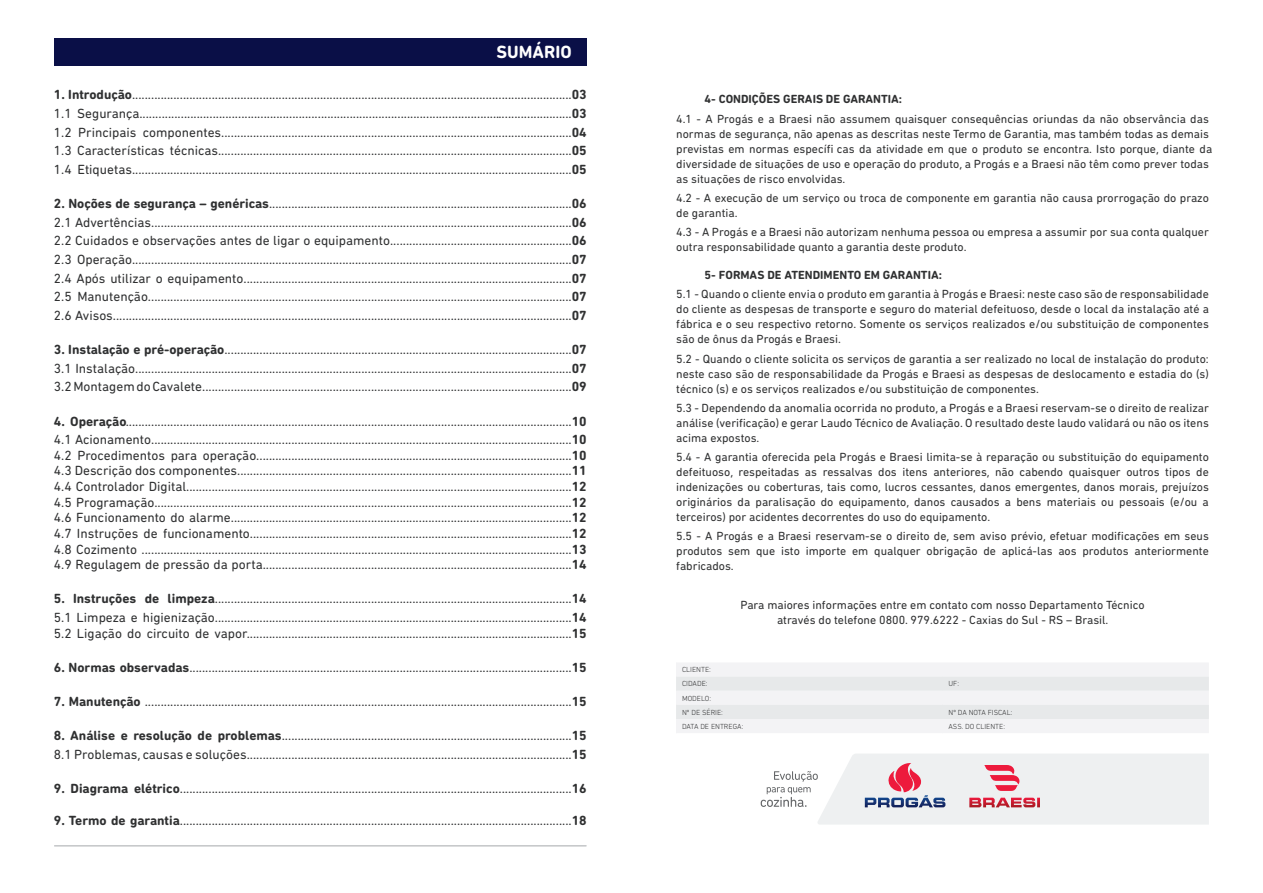
<style>
.page{position:relative;width:1263px;height:893px;background:#fff}
.page>*{position:absolute;margin:0;border:0;box-sizing:border-box;transform-origin:0 0}
.t1{font:700 18px "DIN Next Rounded LT Pro";color:#fff}
.t2{font:13.5px/18.6px "DIN Next Rounded LT Pro";color:#2f3031;text-align:justify}
.t3{font:12px/15px "DIN Next Rounded LT Pro";color:#2f3031;text-align:justify}
.t4{font:700 12px "DIN Next Rounded LT Pro";color:#2f3031}
.t5{font:300 7.5px/14.1px "DIN Next Rounded LT Pro";color:#2f3031}
.s1{font-weight:700}
</style>
<div class="page">
<hr style="left:55px;top:845px;width:531px;height:1px;background:#b9bbbe">
<div style="left:54px;top:38px;width:533px;height:27px;background:#0a0f47"></div>
<svg style="left:676px;top:663px;width:533px;height:70px"></svg>
<svg style="left:761px;top:754px;width:448px;height:71px"></svg>
<h1 class="t1" style="left:497px;top:45px;width:77px">SUMÁRIO</h1>
<p class="t2" style="left:54px;top:87px;width:534px"><span class="s1">1. Introdução</span>..........................................................................................................................................<span class="s1">03<br></span>1.1 Segurança........................................................................................................................................<span class="s1">03<br></span>1.2 Principais componentes..............................................................................................................<span class="s1">04<br></span>1.3 Características técnicas...............................................................................................................<span class="s1">05<br></span>1.4 Etiquetas..........................................................................................................................................<span class="s1">05</span></p>
<p class="t2" style="left:54px;top:195px;width:534px"><span class="s1">2. Noções de segurança – genéricas</span>...............................................................................................<span class="s1">06<br></span>2.1 Advertências....................................................................................................................................<span class="s1">06<br></span>2.2 Cuidados e observações antes de ligar o equipamento.........................................................<span class="s1">06<br></span>2.3 Operação..........................................................................................................................................<span class="s1">07<br></span>2.4 Após utilizar o equipamento.......................................................................................................<span class="s1">07<br></span>2.5 Manutenção.....................................................................................................................................<span class="s1">07<br></span>2.6 Avisos................................................................................................................................................<span class="s1">07</span></p>
<p class="t2" style="left:54px;top:341px;width:534px"><span class="s1">3. Instalação e pré-operação</span>.............................................................................................................<span class="s1">07<br></span>3.1 Instalação.........................................................................................................................................<span class="s1">07<br></span>3.2 Montagem do Cavalete....................................................................................................................<span class="s1">09</span></p>
<p class="t2" style="left:54px;top:413px;width:534px"><span class="s1">4. Operação</span>............................................................................................................................................<span class="s1">10<br></span>4.1 Acionamento....................................................................................................................................<span class="s1">10</span></p>
<p class="t2" style="left:54px;top:449px;width:534px;line-height:15.6px">4.2 Procedimentos para operação...................................................................................................<span class="s1">10<br></span>4.3 Descrição dos componentes.........................................................................................................<span class="s1">11<br></span>4.4 Controlador Digital.........................................................................................................................<span class="s1">12<br></span>4.5 Programação...................................................................................................................................<span class="s1">12<br></span>4.6 Funcionamento do alarme...........................................................................................................<span class="s1">12<br></span>4.7 Instruções de funcionamento.....................................................................................................<span class="s1">12<br></span>4.8 Cozimento .......................................................................................................................................<span class="s1">13<br></span>4.9 Regulagem de pressão da porta.................................................................................................<span class="s1">14</span></p>
<p class="t2" style="left:54px;top:591px;width:534px"><span class="s1">5. Instruções de limpeza</span>................................................................................................................<span class="s1">14<br></span>5.1 Limpeza e higienização................................................................................................................<span class="s1">14</span></p>
<p class="t2" style="left:54px;top:625px;width:534px">5.2 Ligação do circuito de vapor......................................................................................................<span class="s1">15</span></p>
<p class="t2" style="left:54px;top:659px;width:534px"><span class="s1">6. Normas observadas</span>........................................................................................................................<span class="s1">15</span></p>
<p class="t2" style="left:54px;top:693px;width:534px"><span class="s1">7. Manutenção</span> ......................................................................................................................................<span class="s1">15</span></p>
<p class="t2" style="left:54px;top:728px;width:534px"><span class="s1">8. Análise e resolução de problemas</span>...........................................................................................<span class="s1">15<br></span>8.1 Problemas, causas e soluções......................................................................................................<span class="s1">15</span></p>
<p class="t2" style="left:54px;top:781px;width:534px"><span class="s1">9. Diagrama elétrico</span>...........................................................................................................................<span class="s1">16</span></p>
<p class="t2" style="left:54px;top:812px;width:534px"><span class="s1">9. Termo de garantia</span>...........................................................................................................................<span class="s1">18</span></p>
<p class="t4" style="left:704px;top:94px;width:199px">4- CONDIÇÕES GERAIS DE GARANTIA:</p>
<p class="t3" style="left:676px;top:112px;width:537px;text-align:left">4.1 - A Progás e a Braesi não assumem quaisquer consequências oriundas da não observância das normas de segurança, não apenas as descritas neste Termo de Garantia, mas também todas as demais previstas em normas específi cas da atividade em que o produto se encontra. Isto porque, diante da diversidade de situações de uso e operação do produto, a Progás e a Braesi não têm como prever todas as situações de risco envolvidas.</p>
<p class="t3" style="left:676px;top:191px;width:534px">4.2 - A execução de um serviço ou troca de componente em garantia não causa prorrogação do prazo de garantia.</p>
<p class="t3" style="left:676px;top:226px;width:534px">4.3 - A Progás e a Braesi não autorizam nenhuma pessoa ou empresa a assumir por sua conta qualquer outra responsabilidade quanto a garantia deste produto.</p>
<p class="t4" style="left:704px;top:270px;width:239px">5- FORMAS DE ATENDIMENTO EM GARANTIA:</p>
<p class="t3" style="left:676px;top:288px;width:534px">5.1 - Quando o cliente envia o produto em garantia à Progás e Braesi: neste caso são de responsabilidade do cliente as despesas de transporte e seguro do material defeituoso, desde o local da instalação até a fábrica e o seu respectivo retorno. Somente os serviços realizados e/ou substituição de componentes são de ônus da Progás e Braesi.</p>
<p class="t3" style="left:676px;top:352px;width:534px">5.2 - Quando o cliente solicita os serviços de garantia a ser realizado no local de instalação do produto: neste caso são de responsabilidade da Progás e Braesi as despesas de deslocamento e estadia do (s) técnico (s) e os serviços realizados e/ou substituição de componentes.</p>
<p class="t3" style="left:676px;top:401px;width:534px">5.3 - Dependendo da anomalia ocorrida no produto, a Progás e a Braesi reservam-se o direito de realizar análise (verificação) e gerar Laudo Técnico de Avaliação. O resultado deste laudo validará ou não os itens acima expostos.</p>
<p class="t3" style="left:676px;top:450px;width:534px">5.4 - A garantia oferecida pela Progás e Braesi limita-se à reparação ou substituição do equipamento defeituoso, respeitadas as ressalvas dos itens anteriores, não cabendo quaisquer outros tipos de indenizações ou coberturas, tais como, lucros cessantes, danos emergentes, danos morais, prejuízos originários da paralisação do equipamento, danos causados a bens materiais ou pessoais (e/ou a terceiros) por acidentes decorrentes do uso do equipamento.</p>
<p class="t3" style="left:676px;top:530px;width:534px">5.5 - A Progás e a Braesi reservam-se o direito de, sem aviso prévio, efetuar modificações em seus produtos sem que isto importe em qualquer obrigação de aplicá-las aos produtos anteriormente fabricados.</p>
<p class="t3" style="left:740px;top:598px;width:406px;text-align:center">Para maiores informações entre em contato com nosso Departamento Técnico através do telefone 0800. 979.6222 - Caxias do Sul - RS – Brasil.</p>
<p class="t5" style="left:682px;top:663px;width:30px">CLIENTE:<br>CIDADE:</p>
<p class="t5" style="left:682px;top:692px;width:42px">MODELO:<br>Nº DE SÉRIE:</p>
<p class="t5" style="left:948px;top:677px;width:12px">UF:</p>
<p class="t5" style="left:948px;top:706px;width:65px">Nº DA NOTA FISCAL:</p>
<p class="t5" style="left:682px;top:720px;width:63px">DATA DE ENTREGA:</p>
<p class="t5" style="left:948px;top:720px;width:58px">ASS. DO CLIENTE:</p>
</div>
